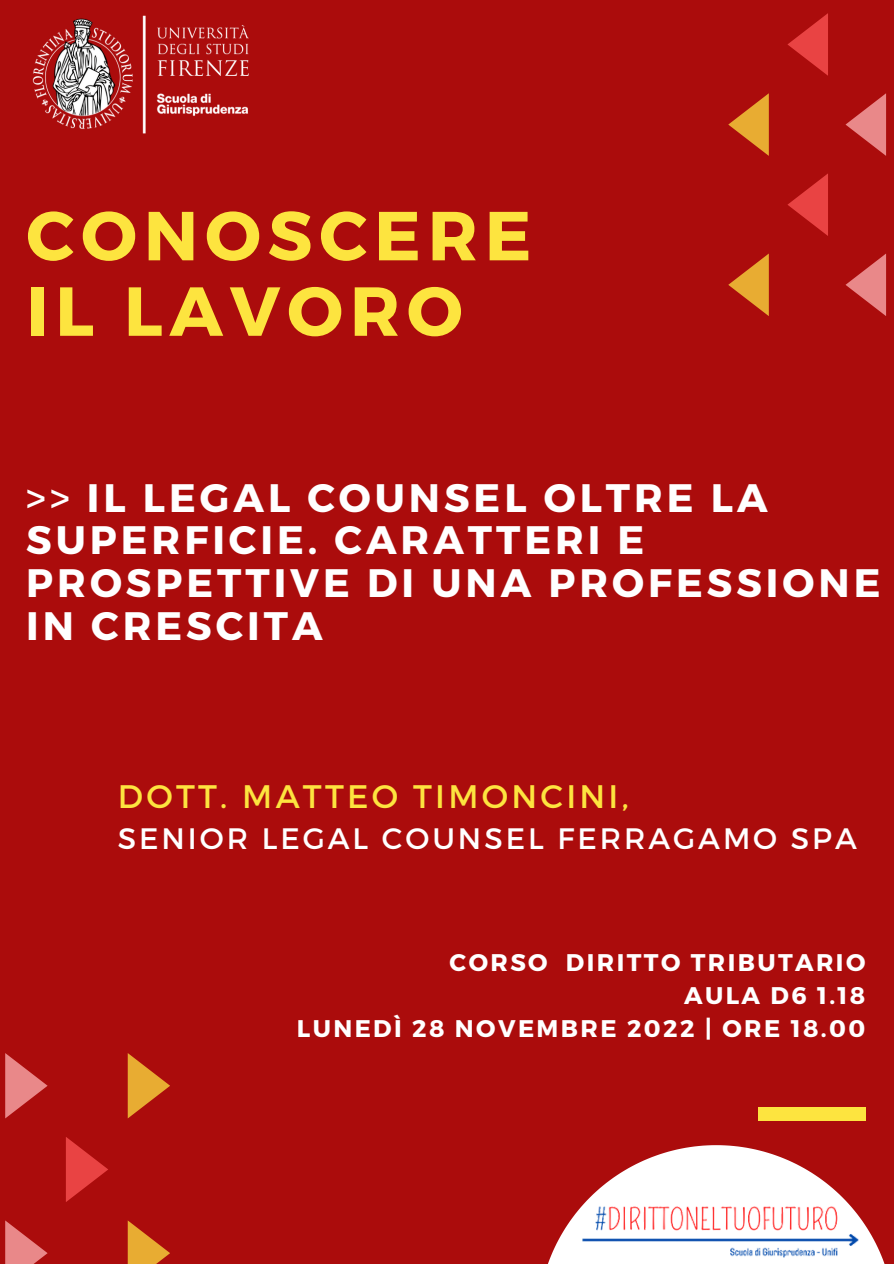
<style>
.page{position:relative;width:894px;height:1264px;background:#fff}
.page>*{position:absolute;margin:0;border:0;box-sizing:border-box;transform-origin:0 0}
.t1{font:700 69.15px/75.4px "Montserrat";letter-spacing:.1em;color:#fde43f}
.t2{font:700 39.75px/42.8px "Montserrat";letter-spacing:.1em;color:#fff}
.t3{font:32.55px "Montserrat";letter-spacing:.1em;color:#fde43f}
.t4{font:29.55px "Montserrat";letter-spacing:.1em;color:#fff}
.t5{font:700 24px/32.7px "Montserrat";letter-spacing:.1em;color:#fff;text-align:right}
.s1{font-weight:400}
</style>
<div class="page">
<div style="left:0;top:0;width:893px;height:1263px;background:#ab0c0c"></div>
<svg style="left:5px;top:1053px;width:43px;height:65px"></svg>
<svg style="left:5px;top:1220px;width:43px;height:43px"></svg>
<svg style="left:66px;top:1137px;width:42px;height:65px"></svg>
<svg style="left:128px;top:1053px;width:42px;height:65px"></svg>
<svg style="left:128px;top:1220px;width:42px;height:43px"></svg>
<div style="left:757px;top:1106px;width:108px;height:14px;background:#fde43f"></div>
<svg style="left:845px;top:254px;width:40px;height:61px"></svg>
<svg style="left:845px;top:94px;width:40px;height:61px"></svg>
<svg style="left:787px;top:174px;width:40px;height:61px"></svg>
<svg style="left:787px;top:14px;width:40px;height:61px"></svg>
<svg style="left:728px;top:254px;width:40px;height:62px"></svg>
<svg style="left:728px;top:94px;width:40px;height:61px"></svg>
<img style="left:32px;top:15px;width:217px;height:119px">
<svg style="left:548px;top:1223px;width:337px;height:40px"></svg>
<img style="left:567px;top:1106px;width:297px;height:157px">
<h1 class="t1" style="left:26px;top:194px;width:506px">CONOSCERE<br>IL LAVORO</h1>
<p class="t2" style="left:26px;top:474px;width:855px"><span class="s1">&gt;&gt;</span> IL LEGAL COUNSEL OLTRE LA<br>SUPERFICIE. CARATTERI E<br>PROSPETTIVE DI UNA PROFESSIONE<br>IN CRESCITA</p>
<p class="t3" style="left:118px;top:774px;width:512px">DOTT. MATTEO TIMONCINI,</p>
<p class="t4" style="left:118px;top:819px;width:740px">SENIOR LEGAL COUNSEL FERRAGAMO SPA</p>
<p class="t5" style="left:297px;top:945px;width:570px">CORSO DIRITTO TRIBUTARIO<br>AULA D6 1.18<br>LUNEDÌ 28 NOVEMBRE 2022 | ORE 18.00</p>
</div>
